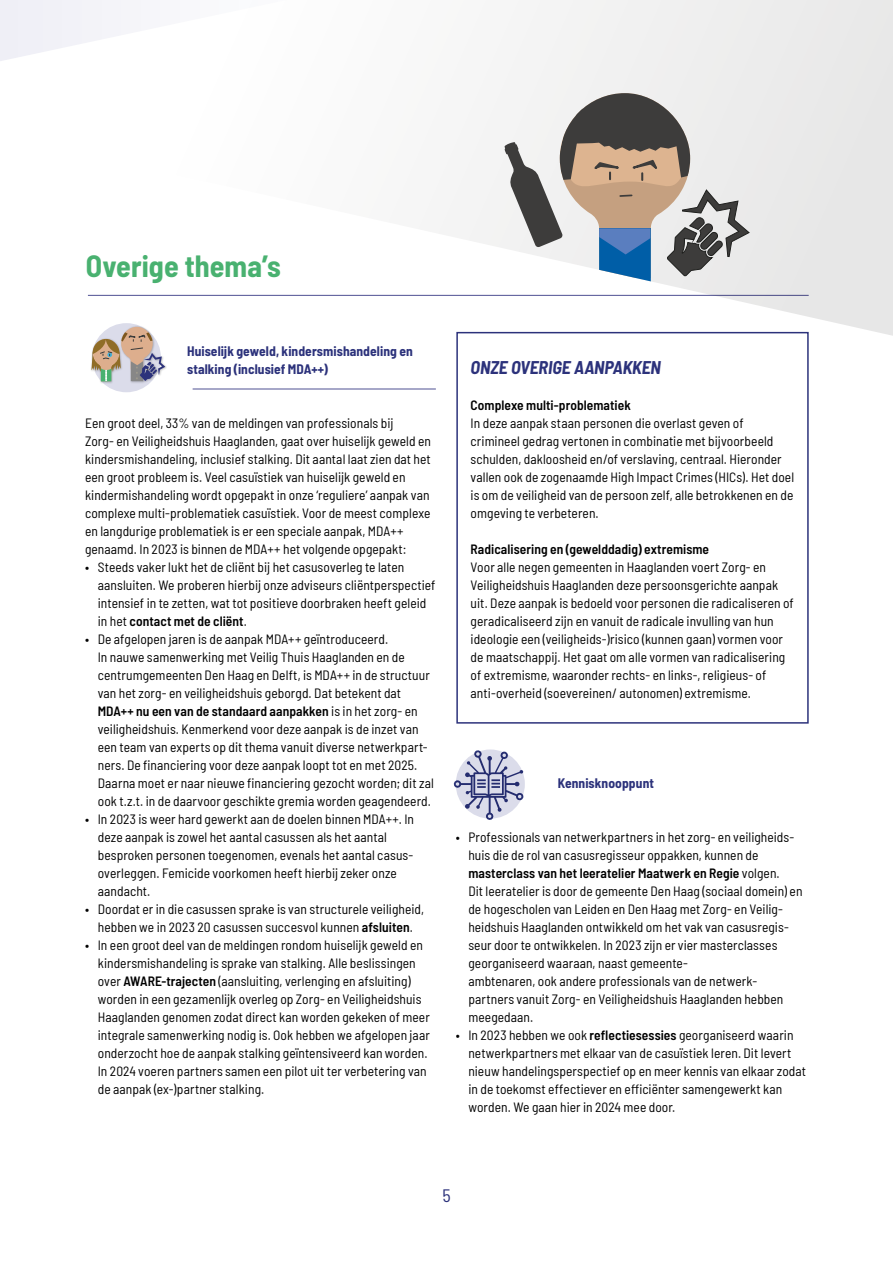
<style>
.page{position:relative;width:893px;height:1263px;background:#fff}
.page>*{position:absolute;margin:0;border:0;box-sizing:border-box;transform-origin:0 0}
.t1{font:700 semi-condensed 30px "Barlow";color:#49b170}
.t2{font:italic 700 semi-condensed 18px "Barlow";letter-spacing:-.005em;color:#2c327b}
.t3{font:semi-condensed 18px "Barlow";color:#2c327b}
.t4{font:semi-condensed 13.5px/18px "Barlow";letter-spacing:.005em;color:#000}
.t5{font:700 semi-condensed 13.5px/18px "Barlow";letter-spacing:.005em;color:#2c327b}
.t6{font:600 semi-condensed 13.5px "Barlow";letter-spacing:.005em;color:#000}
.s1{font-weight:600}
</style>
<div class="page">
<svg style="left:87px;top:0;width:806px;height:336px"></svg>
<svg style="left:598px;top:278px;width:54px;height:3px"></svg>
<svg style="left:504px;top:93px;width:245px;height:185px"></svg>
<svg style="left:0;top:0;width:346px;height:255px"></svg>
<div style="left:92px;top:323px;width:69px;height:69px;background:#dbdcea;border-radius:50%"></div>
<img style="left:89px;top:324px;width:77px;height:61px">
<svg style="left:91px;top:327px;width:74px;height:54px"></svg>
<hr style="left:88px;top:295px;width:721px;height:1px;background:#4f5092">
<hr style="left:193px;top:389px;width:243px;height:1px;background:#4f5092">
<svg style="left:453px;top:749px;width:70px;height:71px"></svg>
<div style="left:457px;top:333px;width:351px;height:390px;background:#fff"></div>
<div style="left:456px;top:332px;width:353px;height:392px;border:2px solid #2c327b"></div>
<h1 class="t1" style="left:86px;top:244px;width:197px">Overige thema’s</h1>
<p class="t5" style="left:187px;top:341px;width:227px">Huiselijk geweld, kindersmishandeling en stalking (inclusief MDA++)</p>
<p class="t4" style="left:85px;top:413px;width:347px">Een groot deel, 33% van de meldingen van professionals bij<br>Zorg- en Veiligheidshuis Haaglanden, gaat over huiselijk geweld en kindersmishandeling, inclusief stalking. Dit aantal laat zien dat het een groot probleem is. Veel casuïstiek van huiselijk geweld en kindermishandeling wordt opgepakt in onze ‘reguliere’ aanpak van complexe multi-problematiek casuïstiek. Voor de meest complexe en langdurige problematiek is er een speciale aanpak, MDA++ genaamd. In 2023 is binnen de MDA++ het volgende opgepakt:</p>
<p class="t4" style="left:98px;top:557px;width:339px;text-indent:-13px">• Steeds vaker lukt het de cliënt bij het casusoverleg te laten aansluiten. We proberen hierbij onze adviseurs cliëntperspectief intensief in te zetten, wat tot positieve doorbraken heeft geleid in het <span class="s1">contact met de cliënt</span>.</p>
<p class="t4" style="left:98px;top:629px;width:338px;text-indent:-13px">• De afgelopen jaren is de aanpak MDA++ geïntroduceerd.<br>In nauwe samenwerking met Veilig Thuis Haaglanden en de centrumgemeenten Den Haag en Delft, is MDA++ in de structuur van het zorg- en veiligheidshuis geborgd. Dat betekent dat <span class="s1">MDA++ nu een van de standaard aanpakken</span> is in het zorg- en veiligheidshuis. Kenmerkend voor deze aanpak is de inzet van een team van experts op dit thema vanuit diverse netwerkpart&shy;ners. De financiering voor deze aanpak loopt tot en met 2025.<br>Daarna moet er naar nieuwe financiering gezocht worden; dit zal ook t.z.t. in de daarvoor geschikte gremia worden geagendeerd.</p>
<p class="t4" style="left:98px;top:809px;width:318px;text-indent:-13px">• In 2023 is weer hard gewerkt aan de doelen binnen MDA++. In deze aanpak is zowel het aantal casussen als het aantal besproken personen toegenomen, evenals het aantal casus&shy;overleggen. Femicide voorkomen heeft hierbij zeker onze aandacht.</p>
<p class="t4" style="left:85px;top:899px;width:340px;text-align:center">• Doordat er in die casussen sprake is van structurele veiligheid, hebben we in 2023 20 casussen succesvol kunnen <span class="s1">afsluiten</span>.</p>
<p class="t4" style="left:98px;top:935px;width:333px;text-indent:-13px">• In een groot deel van de meldingen rondom huiselijk geweld en kindersmishandeling is sprake van stalking. Alle beslissingen over <span class="s1">AWARE-trajecten</span> (aansluiting, verlenging en afsluiting) worden in een gezamenlijk overleg op Zorg- en Veiligheidshuis Haaglanden genomen zodat direct kan worden gekeken of meer integrale samenwerking nodig is. Ook hebben we afgelopen jaar onderzocht hoe de aanpak stalking geïntensiveerd kan worden.<br>In 2024 voeren partners samen een pilot uit ter verbetering van de aanpak (ex-)partner stalking.</p>
<h2 class="t2" style="left:471px;top:354px;width:192px">ONZE OVERIGE AANPAKKEN</h2>
<p class="t6" style="left:471px;top:395px;width:162px">Complexe multi-problematiek</p>
<p class="t4" style="left:471px;top:413px;width:325px">In deze aanpak staan personen die overlast geven of crimineel gedrag vertonen in combinatie met bijvoorbeeld schulden, dakloosheid en/of verslaving, centraal. Hieronder vallen ook de zogenaamde High Impact Crimes (HICs). Het doel is om de veiligheid van de persoon zelf, alle betrokkenen en de omgeving te verbeteren.</p>
<p class="t6" style="left:471px;top:539px;width:240px">Radicalisering en (gewelddadig) extremisme</p>
<p class="t4" style="left:471px;top:557px;width:325px">Voor alle negen gemeenten in Haaglanden voert Zorg- en Veiligheidshuis Haaglanden deze persoonsgerichte aanpak uit. Deze aanpak is bedoeld voor personen die radicaliseren of geradicaliseerd zijn en vanuit de radicale invulling van hun ideologie een (veiligheids-)risico (kunnen gaan) vormen voor de maatschappij. Het gaat om alle vormen van radicalisering of extremisme, waaronder rechts- en links-, religieus- of anti-overheid (soevereinen/ autonomen) extremisme.</p>
<p class="t5" style="left:558px;top:773px;width:98px">Kennisknooppunt</p>
<p class="t4" style="left:468px;top:827px;width:336px;text-indent:-13px">• Professionals van netwerkpartners in het zorg- en veiligheids&shy;huis die de rol van casusregisseur oppakken, kunnen de <span class="s1">masterclass van het leeratelier Maatwerk en Regie</span> volgen.<br>Dit leeratelier is door de gemeente Den Haag (sociaal domein) en de hogescholen van Leiden en Den Haag met Zorg- en Veilig&shy;heidshuis Haaglanden ontwikkeld om het vak van casusregis&shy;seur door te ontwikkelen. In 2023 zijn er vier masterclasses georganiseerd waaraan, naast gemeente-<br>ambtenaren, ook andere professionals van de netwerk&shy;partners vanuit Zorg- en Veiligheidshuis Haaglanden hebben meegedaan.</p>
<p class="t4" style="left:468px;top:1025px;width:339px;text-indent:-13px">• In 2023 hebben we ook <span class="s1">reflectiesessies</span> georganiseerd waarin netwerkpartners met elkaar van de casuïstiek leren. Dit levert nieuw handelingsperspectief op en meer kennis van elkaar zodat in de toekomst effectiever en efficiënter samengewerkt kan worden. We gaan hier in 2024 mee door.</p>
<h2 class="t3" style="left:442px;top:1182px;width:10px">5</h2>
</div>
